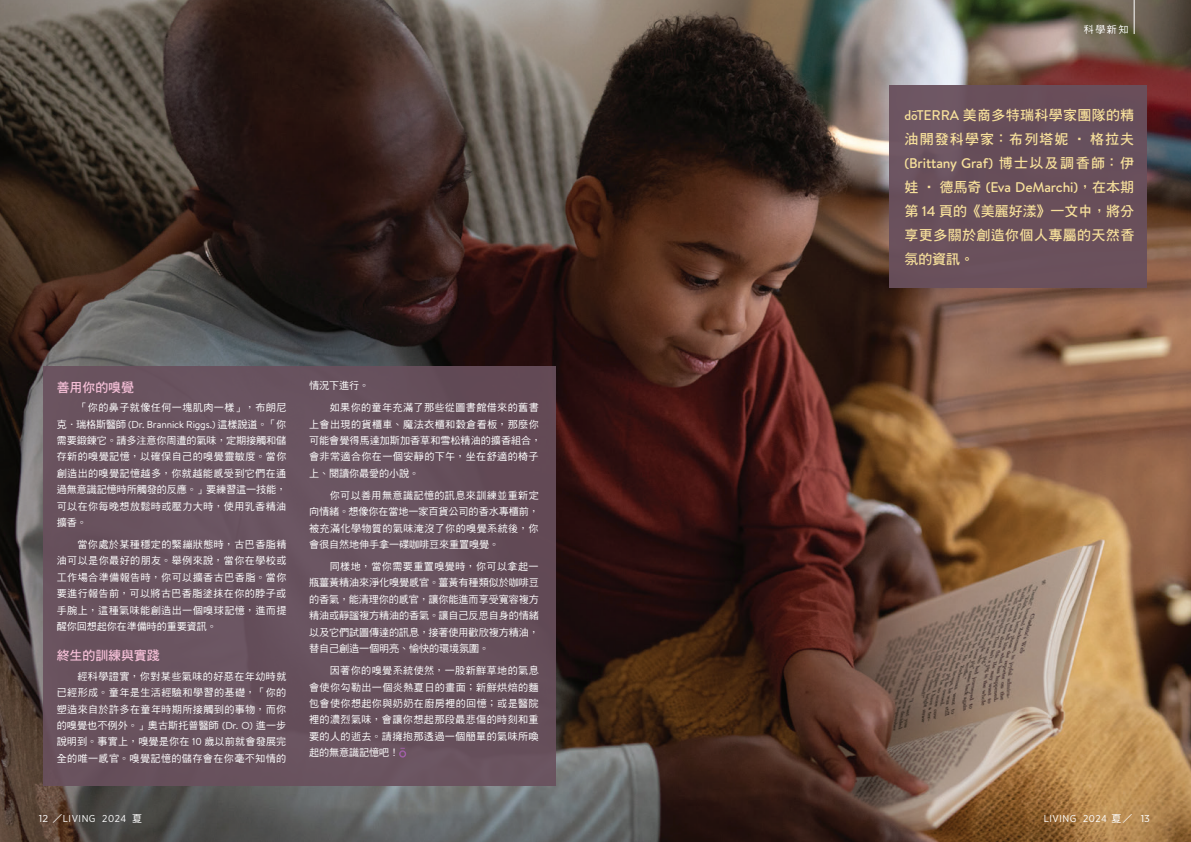
<style>
.page{position:relative;width:1191px;height:842px;background:#fff}
.page>*{position:absolute;margin:0;border:0;box-sizing:border-box;transform-origin:0 0}
.黑_粗_13{font:14px/24px "DF Hei Std W7";letter-spacing:.025em;color:#f7e09b;text-align:justify}
.黑_粗_13-2{font:13px "DF Hei Std W7";letter-spacing:-.01em;color:#f7c1d9}
.黑_中_內文10_1{font:10.1px/16.4px "DF Hei Std W5";letter-spacing:.035em;color:#fff;text-align:justify}
.main_topic{font:10px "Gotham Narrow";letter-spacing:.05em;color:#fff;scale:1.1 1}
.main_topic-2{font:10px "Gotham Narrow";letter-spacing:.05em;color:#fff}
.書眉{font:10px "DF Hei Std W5";color:#fff}
.s1{font-family:"Brandon Text"}
.s2{font-family:"Brandon Grotesque";font-weight:500}
.s3{font-family:"Brandon Text";font-weight:500}
.s4{font-family:"DF Hei Std W5"}
</style>
<div class="page">
<img style="left:0;top:0;width:1191px;height:842px">
<div style="left:889px;top:85px;width:258px;height:203px;background:#69505d"></div>
<div style="left:43px;top:366px;width:513px;height:419px;background:#69505d"></div>
<svg style="left:399px;top:748px;width:7px;height:9px"></svg>
<hr style="left:1134px;top:0;width:1px;height:34px;background:#fff">
<p class="書眉" style="left:1084px;top:24px;width:46px">科學新知</p>
<p class="黑_粗_13-2" style="left:57px;top:380px;width:79px">善用你的嗅覺</p>
<p class="黑_中_內文10_1" style="left:57px;top:399px;width:231px;text-indent:21px">「你的鼻子就像任何一塊肌肉一樣」，布朗尼克．瑞格斯醫師 <span class="s1">(Dr. Brannick Riggs.)</span> 這樣說道。「你需要鍛鍊它。請多注意你周遭的氣味，定期接觸和儲存新的嗅覺記憶，以確保自己的嗅覺靈敏度。當你創造出的嗅覺記憶越多，你就越能感受到它們在通過無意識記憶時所觸發的反應。」要練習這一技能，可以在你每晚想放鬆時或壓力大時，使用乳香精油擴香。</p>
<p class="黑_中_內文10_1" style="left:57px;top:536px;width:231px;text-indent:21px">當你處於某種穩定的緊繃狀態時，古巴香脂精油可以是你最好的朋友。舉例來說，當你在學校或工作場合準備報告時，你可以擴香古巴香脂。當你要進行報告前，可以將古巴香脂塗抹在你的脖子或手腕上，這種氣味能創造出一個嗅球記憶，進而提醒你回想起你在準備時的重要資訊。</p>
<p class="黑_粗_13-2" style="left:57px;top:648px;width:105px">終生的訓練與實踐</p>
<p class="黑_中_內文10_1" style="left:57px;top:668px;width:231px;text-indent:21px">經科學證實，你對某些氣味的好惡在年幼時就已經形成。童年是生活經驗和學習的基礎，「你的塑造來自於許多在童年時期所接觸到的事物，而你的嗅覺也不例外。」奧古斯托普醫師 <span class="s1">(Dr. O)</span> 進一步說明到。事實上，嗅覺是你在 <span class="s1">10</span> 歲以前就會發展完全的唯一感官。嗅覺記憶的儲存會在你毫不知情的</p>
<p class="黑_中_內文10_1" style="left:309px;top:377px;width:62px">情況下進行。</p>
<p class="黑_中_內文10_1" style="left:309px;top:399px;width:234px;text-align:left;text-indent:21px">如果你的童年充滿了那些從圖書館借來的舊書上會出現的貨櫃車、魔法衣櫃和穀倉看板，那麼你可能會覺得馬達加斯加香草和雪松精油的擴香組合，會非常適合你在一個安靜的下午，坐在舒適的椅子上、閱讀你最愛的小說。</p>
<p class="黑_中_內文10_1" style="left:309px;top:487px;width:231px;text-indent:21px">你可以善用無意識記憶的訊息來訓練並重新定向情緒。想像你在當地一家百貨公司的香水專櫃前，被充滿化學物質的氣味淹沒了你的嗅覺系統後，你會很自然地伸手拿一碟咖啡豆來重置嗅覺。</p>
<p class="黑_中_內文10_1" style="left:309px;top:558px;width:231px;text-indent:21px">同樣地，當你需要重置嗅覺時，你可以拿起一瓶薑黃精油來淨化嗅覺感官。薑黃有種類似於咖啡豆的香氣，能清理你的感官，讓你能進而享受寬容複方精油或靜謐複方精油的香氣。讓自己反思自身的情緒以及它們試圖傳達的訊息，接著使用歡欣複方精油，替自己創造一個明亮、愉快的環境氛圍。</p>
<p class="黑_中_內文10_1" style="left:309px;top:662px;width:231px;text-indent:21px">因著你的嗅覺系統使然，一股新鮮草地的氣息會使你勾勒出一個炎熱夏日的畫面；新鮮烘焙的麵包會使你想起你與奶奶在廚房裡的回憶；或是醫院裡的濃烈氣味，會讓你想起那段最悲傷的時刻和重要的人的逝去。請擁抱那透過一個簡單的氣味所喚起的無意識記憶吧！</p>
<p class="黑_粗_13" style="left:904px;top:103px;width:231px"><span class="s2">dōTERRA</span> 美商多特瑞科學家團隊的精油開發科學家：布列塔妮 ‧ 格拉夫<span class="s3">(Brittany Graf)</span> 博士以及調香師：伊娃 ‧ 德馬奇 <span class="s3">(Eva DeMarchi)</span>，在本期第 <span class="s3">14</span> 頁的《美麗好漾》一文中，將分享更多關於創造你個人專屬的天然香氛的資訊。</p>
<p class="main_topic" style="left:39px;top:812px;width:95px">12 <span class="s4">／</span>LIVING 2024 <span class="s4">夏</span></p>
<p class="main_topic-2" style="left:1043px;top:812px;width:90px">LIVING 2024 <span class="s4">夏／</span></p>
<p class="main_topic" style="left:1140px;top:812px;width:10px">13</p>
</div>
